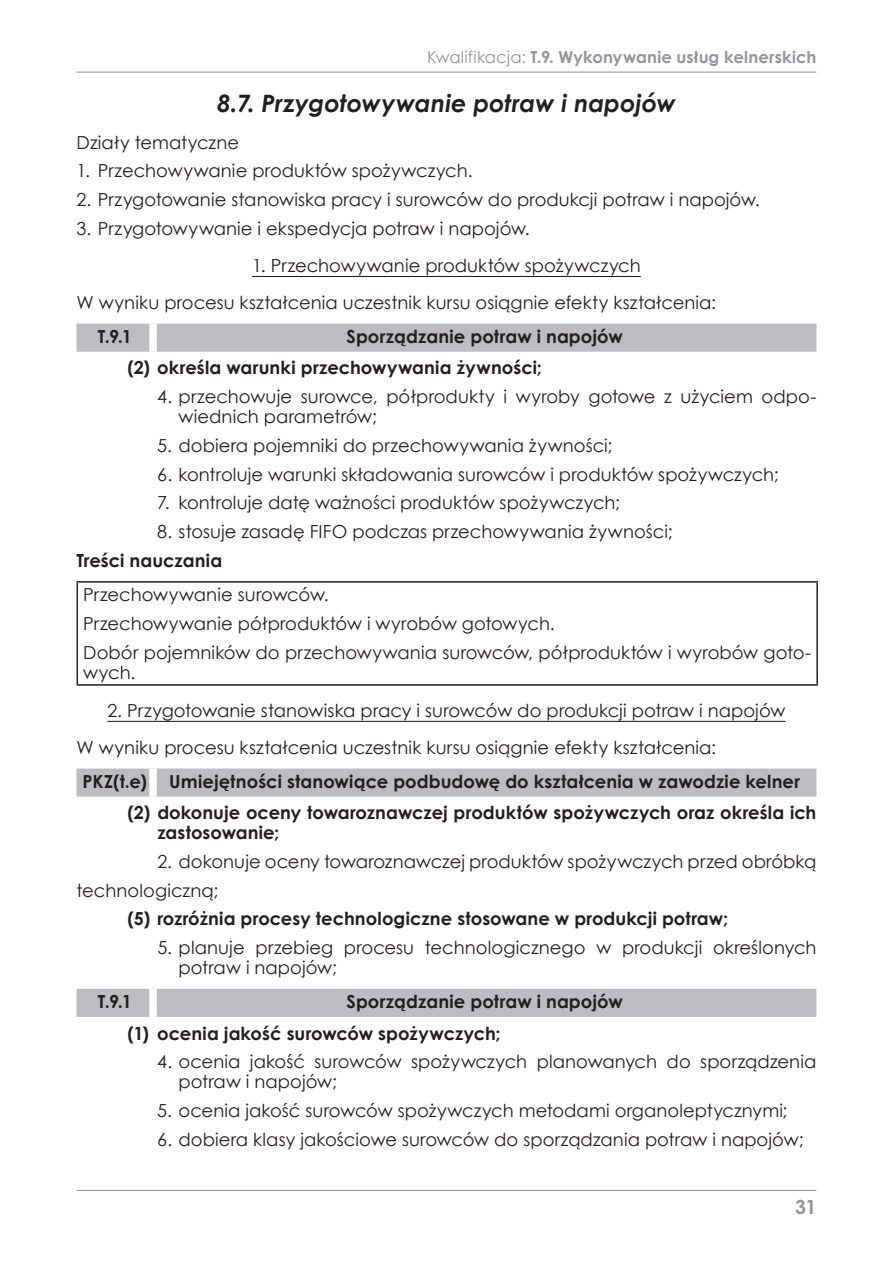
<style>
.page{position:relative;width:893px;height:1263px;background:#fff}
.page>*{position:absolute;margin:0;border:0;box-sizing:border-box;transform-origin:0 0}
.t1{font:italic 700 24px "Century Gothic";color:#231f20}
.t2{font:700 19.5px "Century Gothic";color:#939598}
.t3{font:18px/20.2px "Century Gothic";color:#231f20}
.t4{font:700 18px/31.2px "Century Gothic";letter-spacing:.005em;color:#231f20}
.t5{font:700 16.5px "Century Gothic";letter-spacing:.01em;color:#939598}
.s1{font-weight:400}
</style>
<div class="page">
<hr style="left:77px;top:1190px;width:739px;height:1px;background:#939598">
<hr style="left:77px;top:72px;width:739px;height:1px;background:#939598">
<hr style="left:252px;top:276px;width:389px;height:1px;background:#231f20">
<hr style="left:107px;top:721px;width:679px;height:1px;background:#231f20">
<div style="left:77px;top:324px;width:739px;height:28px;background:#bcbdc0"></div>
<div style="left:149px;top:324px;width:8px;height:28px;background:#fff"></div>
<hr style="left:77px;top:581px;width:741px;height:2px;background:#231f20">
<hr style="left:77px;top:583px;width:1px;height:101px;background:#231f20">
<hr style="left:816px;top:583px;width:2px;height:101px;background:#231f20">
<hr style="left:77px;top:684px;width:741px;height:2px;background:#231f20">
<div style="left:77px;top:768px;width:739px;height:28px;background:#bcbdc0"></div>
<div style="left:149px;top:768px;width:8px;height:28px;background:#fff"></div>
<div style="left:77px;top:989px;width:739px;height:28px;background:#bcbdc0"></div>
<div style="left:149px;top:989px;width:8px;height:28px;background:#fff"></div>
<p class="t5" style="left:427px;top:47px;width:391px"><span class="s1">Kwalifikacja:</span> T.9. Wykonywanie usług kelnerskich</p>
<h1 class="t1" style="left:217px;top:85px;width:460px">8.7. Przygotowywanie potraw i napojów</h1>
<p class="t3" style="left:77px;top:132px;width:164px">Działy tematyczne</p>
<p class="t3" style="left:77px;top:160px;width:398px">1. Przechowywanie produktów spożywczych.</p>
<p class="t3" style="left:77px;top:189px;width:685px">2. Przygotowanie stanowiska pracy i surowców do produkcji potraw i napojów.</p>
<p class="t3" style="left:77px;top:218px;width:455px">3. Przygotowywanie i ekspedycja potraw i napojów.</p>
<p class="t3" style="left:77px;top:247px;width:641px;line-height:37.2px;text-indent:176px">1. Przechowywanie produktów spożywczych<br>W wyniku procesu kształcenia uczestnik kursu osiągnie efekty kształcenia:</p>
<p class="t4" style="left:98px;top:321px;width:36px">T.9.1</p>
<p class="t4" style="left:128px;top:321px;width:497px;text-indent:219px">Sporządzanie potraw i napojów (2) określa warunki przechowywania żywności;</p>
<p class="t3" style="left:179px;top:386px;width:639px;text-indent:-21px">4. przechowuje surowce, półprodukty i wyroby gotowe z użyciem odpo&shy;wiednich parametrów;</p>
<p class="t3" style="left:157px;top:435px;width:457px">5. dobiera pojemniki do przechowywania żywności;</p>
<p class="t3" style="left:157px;top:464px;width:623px">6. kontroluje warunki składowania surowców i produktów spożywczych;</p>
<p class="t3" style="left:157px;top:492px;width:464px">7. kontroluje datę ważności produktów spożywczych;</p>
<p class="t3" style="left:157px;top:521px;width:517px">8. stosuje zasadę FIFO podczas przechowywania żywności;</p>
<p class="t4" style="left:77px;top:545px;width:147px">Treści nauczania</p>
<p class="t3" style="left:83px;top:580px;width:729px;line-height:28.7px">Przechowywanie surowców.<br>Przechowywanie półproduktów i wyrobów gotowych.<br>Dobór pojemników do przechowywania surowców, półproduktów i wyrobów goto-</p>
<p class="t3" style="left:83px;top:662px;width:54px">wych.</p>
<p class="t3" style="left:77px;top:691px;width:710px;line-height:37.2px;text-indent:31px">2. Przygotowanie stanowiska pracy i surowców do produkcji potraw i napojów<br>W wyniku procesu kształcenia uczestnik kursu osiągnie efekty kształcenia:</p>
<p class="t4" style="left:128px;top:766px;width:690px;text-indent:-45px">PKZ(t.e) Umiejętności stanowiące podbudowę do kształcenia w zawodzie kelner (2) dokonuje oceny towaroznawczej produktów spożywczych oraz określa ich</p>
<p class="t4" style="left:157px;top:817px;width:123px">zastosowanie;</p>
<p class="t3" style="left:77px;top:847px;width:741px;line-height:28.7px;text-indent:81px">2. dokonuje oceny towaroznawczej produktów spożywczych przed obróbką technologiczną;</p>
<p class="t4" style="left:128px;top:903px;width:602px">(5) rozróżnia procesy technologiczne stosowane w produkcji potraw;</p>
<p class="t3" style="left:179px;top:937px;width:639px;text-indent:-21px">5. planuje przebieg procesu technologicznego w produkcji określonych potraw i napojów;</p>
<p class="t4" style="left:98px;top:986px;width:36px">T.9.1</p>
<p class="t4" style="left:128px;top:986px;width:497px;text-indent:219px">Sporządzanie potraw i napojów (1) ocenia jakość surowców spożywczych;</p>
<p class="t3" style="left:179px;top:1051px;width:639px;text-indent:-21px">4. ocenia jakość surowców spożywczych planowanych do sporządzenia potraw i napojów;</p>
<p class="t3" style="left:157px;top:1100px;width:632px">5. ocenia jakość surowców spożywczych metodami organoleptycznymi;</p>
<p class="t3" style="left:157px;top:1129px;width:648px">6. dobiera klasy jakościowe surowców do sporządzania potraw i napojów;</p>
<p class="t2" style="left:795px;top:1195px;width:23px">31</p>
</div>
